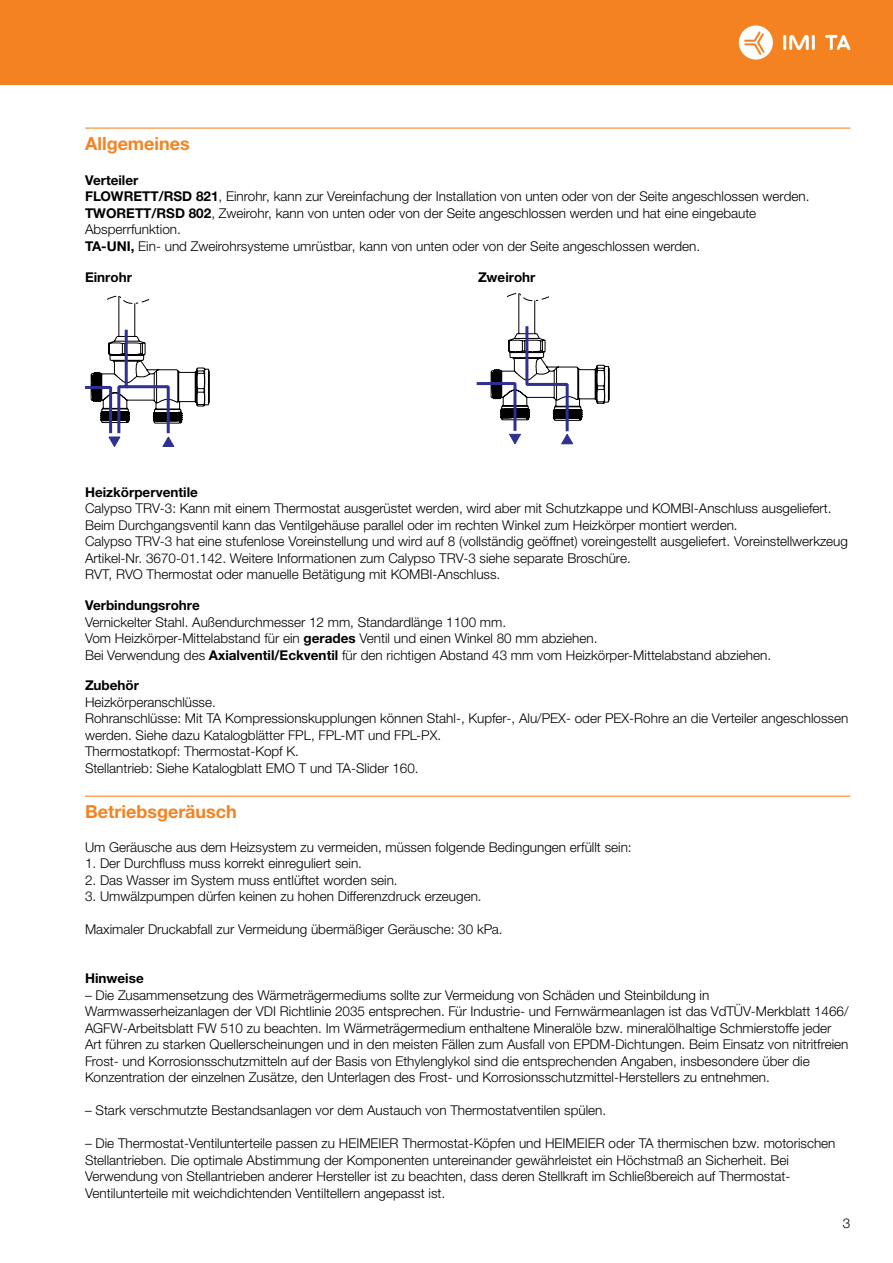
<style>
.page{position:relative;width:893px;height:1263px;background:#fff}
.page>*{position:absolute;margin:0;border:0;box-sizing:border-box;transform-origin:0 0}
.t1{font:700 18px "Helvetica Neue LTW1 G";color:#f58220}
.t2{font:300 13.5px/16.5px "Helvetica Neue LTW1 G";color:#000}
.t3{font:700 13.5px "Helvetica Neue LTW1 G";color:#000}
.s1{font-weight:700}
</style>
<div class="page">
<div style="left:0;top:0;width:893px;height:85px;background:#f58220"></div>
<hr style="left:783px;top:35px;width:3px;height:15px;background:#fff">
<hr style="left:812px;top:35px;width:3px;height:15px;background:#fff">
<svg style="left:789px;top:35px;width:20px;height:15px"></svg>
<svg style="left:825px;top:35px;width:25px;height:15px"></svg>
<svg style="left:739px;top:25px;width:34px;height:35px"></svg>
<hr style="left:85px;top:128px;width:765px;height:1px;background:#f58220">
<hr style="left:85px;top:796px;width:765px;height:1px;background:#f58220">
<svg style="left:85px;top:296px;width:125px;height:151px"></svg>
<svg style="left:477px;top:293px;width:133px;height:151px"></svg>
<h1 class="t1" style="left:85px;top:132px;width:106px">Allgemeines</h1>
<p class="t2" style="left:85px;top:172px;width:726px"><span class="s1">Verteiler<br>FLOWRETT/RSD 821</span>, Einrohr, kann zur Vereinfachung der Installation von unten oder von der Seite angeschlossen werden.<br><span class="s1">TWORETT/RSD 802</span>, Zweirohr, kann von unten oder von der Seite angeschlossen werden und hat eine eingebaute Absperrfunktion.<br><span class="s1">TA-UNI,</span> Ein- und Zweirohrsysteme umrüstbar, kann von unten oder von der Seite angeschlossen werden.</p>
<p class="t3" style="left:85px;top:268px;width:48px">Einrohr</p>
<p class="t3" style="left:478px;top:268px;width:59px">Zweirohr</p>
<p class="t3" style="left:85px;top:484px;width:114px">Heizkörperventile</p>
<p class="t2" style="left:85px;top:500px;width:764px">Calypso TRV-3: Kann mit einem Thermostat ausgerüstet werden, wird aber mit Schutzkappe und KOMBI-Anschluss ausgeliefert.<br>Beim Durchgangsventil kann das Ventilgehäuse parallel oder im rechten Winkel zum Heizkörper montiert werden.<br>Calypso TRV-3 hat eine stufenlose Voreinstellung und wird auf 8 (vollständig geöffnet) voreingestellt ausgeliefert. Voreinstellwerkzeug Artikel-Nr. 3670-01.142. Weitere Informationen zum Calypso TRV-3 siehe separate Broschüre.<br>RVT, RVO Thermostat oder manuelle Betätigung mit KOMBI-Anschluss.</p>
<p class="t3" style="left:85px;top:597px;width:116px">Verbindungsrohre</p>
<p class="t2" style="left:85px;top:614px;width:688px">Vernickelter Stahl. Außendurchmesser 12 mm, Standardlänge 1100 mm.<br>Vom Heizkörper-Mittelabstand für ein <span class="s1">gerades</span> Ventil und einen Winkel 80 mm abziehen.<br>Bei Verwendung des <span class="s1">Axialventil/Eckventil</span> für den richtigen Abstand 43 mm vom Heizkörper-Mittelabstand abziehen.</p>
<p class="t3" style="left:85px;top:677px;width:56px">Zubehör</p>
<p class="t2" style="left:85px;top:694px;width:765px">Heizkörperanschlüsse.<br>Rohranschlüsse: Mit TA Kompressionskupplungen können Stahl-, Kupfer-, Alu/PEX- oder PEX-Rohre an die Verteiler angeschlossen werden. Siehe dazu Katalogblätter FPL, FPL-MT und FPL-PX.<br>Thermostatkopf: Thermostat-Kopf K.<br>Stellantrieb: Siehe Katalogblatt EMO T und TA-Slider 160.</p>
<h1 class="t1" style="left:85px;top:800px;width:153px">Betriebsgeräusch</h1>
<p class="t2" style="left:85px;top:838px;width:548px">Um Geräusche aus dem Heizsystem zu vermeiden, müssen folgende Bedingungen erfüllt sein:</p>
<p class="t2" style="left:85px;top:855px;width:278px">1. Der Durchfluss muss korrekt einreguliert sein.</p>
<p class="t2" style="left:85px;top:871px;width:314px">2. Das Wasser im System muss entlüftet worden sein.</p>
<p class="t2" style="left:85px;top:888px;width:398px">3. Umwälzpumpen dürfen keinen zu hohen Differenzdruck erzeugen.</p>
<p class="t2" style="left:85px;top:921px;width:419px">Maximaler Druckabfall zur Vermeidung übermäßiger Geräusche: 30 kPa.</p>
<p class="t3" style="left:85px;top:970px;width:60px">Hinweise</p>
<p class="t2" style="left:85px;top:987px;width:765px">– Die Zusammensetzung des Wärmeträgermediums sollte zur Vermeidung von Schäden und Steinbildung in Warmwasserheizanlagen der VDI Richtlinie 2035 entsprechen. Für Industrie- und Fernwärmeanlagen ist das VdTÜV-Merkblatt 1466/ AGFW-Arbeitsblatt FW 510 zu beachten. Im Wärmeträgermedium enthaltene Mineralöle bzw. mineralölhaltige Schmierstoffe jeder Art führen zu starken Quellerscheinungen und in den meisten Fällen zum Ausfall von EPDM-Dichtungen. Beim Einsatz von nitritfreien Frost- und Korrosionsschutzmitteln auf der Basis von Ethylenglykol sind die entsprechenden Angaben, insbesondere über die Konzentration der einzelnen Zusätze, den Unterlagen des Frost- und Korrosionsschutzmittel-Herstellers zu entnehmen.</p>
<p class="t2" style="left:85px;top:1102px;width:523px">– Stark verschmutzte Bestandsanlagen vor dem Austauch von Thermostatventilen spülen.</p>
<p class="t2" style="left:85px;top:1135px;width:752px">– Die Thermostat-Ventilunterteile passen zu HEIMEIER Thermostat-Köpfen und HEIMEIER oder TA thermischen bzw. motorischen Stellantrieben. Die optimale Abstimmung der Komponenten untereinander gewährleistet ein Höchstmaß an Sicherheit. Bei Verwendung von Stellantrieben anderer Hersteller ist zu beachten, dass deren Stellkraft im Schließbereich auf Thermostat-Ventilunterteile mit weichdichtenden Ventiltellern angepasst ist.</p>
<p class="t2" style="left:843px;top:1215px;width:9px">3</p>
</div>
